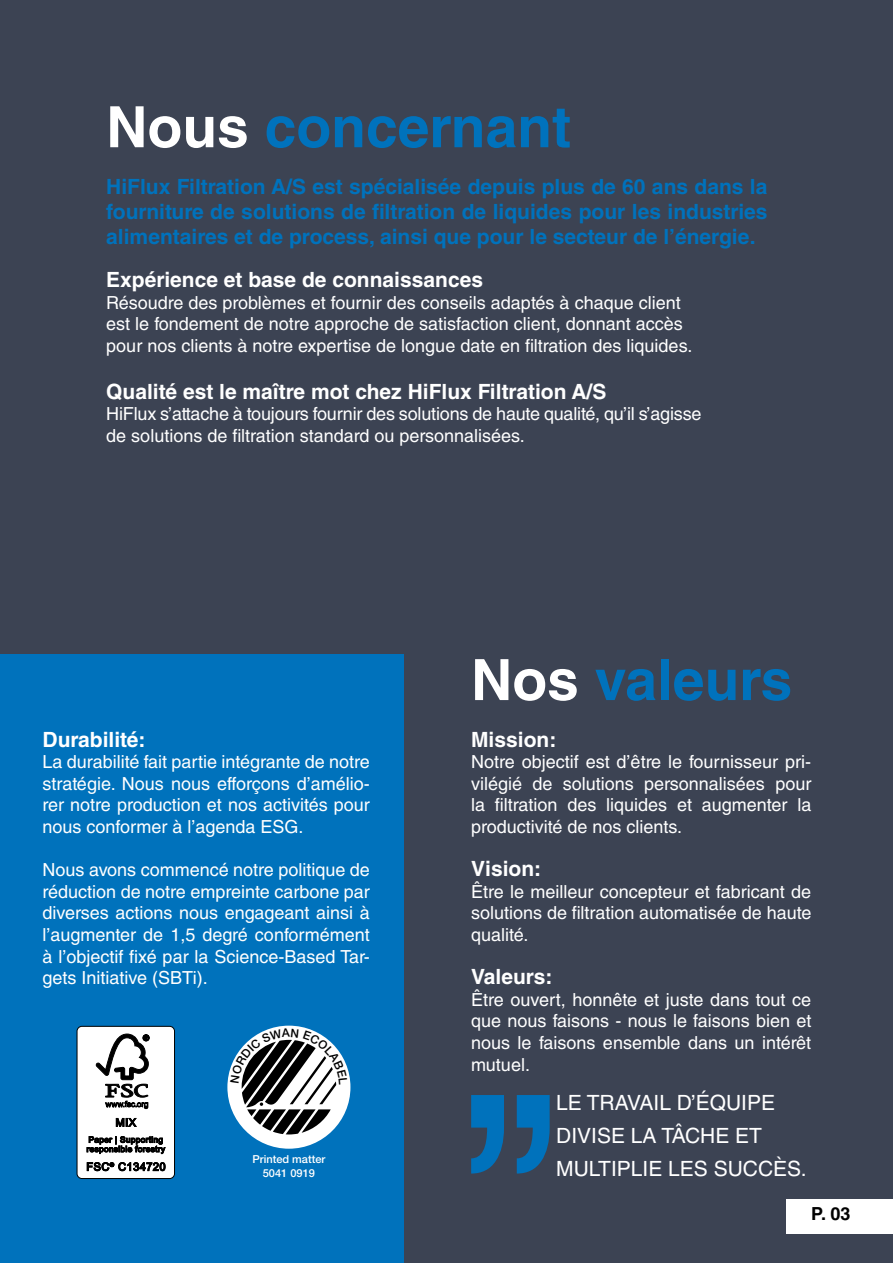
<style>
.page{position:relative;width:893px;height:1263px;background:#3c4353}
.page>*{position:absolute;margin:0;border:0;box-sizing:border-box;transform-origin:0 0}
.t1{font:700 57px "Helvetica LT Std";color:#0072bc}
.t2{font:700 21px/25.2px "Helvetica LT Std";color:#0072bc;text-align:justify}
.t3{font:700 21px "Helvetica LT Std";color:#fff}
.t4{font:21px/33px "Helvetica LT Std";color:#fff}
.t5{font:18px/21.6px "Helvetica LT Std";color:#fff;text-align:justify}
.t6{font:700 18px "Helvetica LT Std";color:#000}
.t7{font:500 11.1px/13.2px "Helvetica Neue LT Std";color:#fff;text-align:center}
.s1{color:#fff}
</style>
<div class="page">
<div style="left:0;top:655px;width:404px;height:608px;background:#0072bc"></div>
<div style="left:787px;top:1199px;width:106px;height:34px;background:#fff"></div>
<svg style="left:471px;top:1095px;width:79px;height:78px"></svg>
<div style="left:227px;top:1026px;width:123px;height:123px;background:#fff;border-radius:50%"></div>
<div style="left:77px;top:1026px;width:98px;height:152px;background:#fff;border-radius:5px"></div>
<div style="left:77px;top:1026px;width:98px;height:153px;border:1px solid #000;border-radius:5px"></div>
<svg style="left:96px;top:1034px;width:53px;height:75px"></svg>
<svg style="left:116px;top:1117px;width:21px;height:10px"></svg>
<svg style="left:87px;top:1136px;width:78px;height:18px"></svg>
<svg style="left:87px;top:1162px;width:78px;height:9px"></svg>
<svg style="left:230px;top:1028px;width:118px;height:106px"></svg>
<h1 class="t1" style="left:106px;top:92px;width:466px"><span class="s1">Nous</span> concernant</h1>
<p class="t2" style="left:106px;top:173px;width:663px">HiFlux Filtration A/S est spécialisée depuis plus de 60 ans dans la fourniture de solutions de filtration de liquides pour les industries alimentaires et de process, ainsi que pour le secteur de l’énergie.</p>
<p class="t3" style="left:106px;top:267px;width:378px">Expérience et base de connaissances</p>
<p class="t5" style="left:106px;top:292px;width:588px;text-align:left">Résoudre des problèmes et fournir des conseils adaptés à chaque client est le fondement de notre approche de satisfaction client, donnant accès pour nos clients à notre expertise de longue date en filtration des liquides.</p>
<p class="t3" style="left:106px;top:379px;width:502px">Qualité est le maître mot chez HiFlux Filtration A/S</p>
<p class="t5" style="left:106px;top:403px;width:597px">HiFlux s’attache à toujours fournir des solutions de haute qualité, qu’il s’agisse de solutions de filtration standard ou personnalisées.</p>
<p class="t3" style="left:43px;top:726px;width:105px">Durabilité:</p>
<p class="t5" style="left:43px;top:751px;width:329px">La durabilité fait partie intégrante de notre stratégie. Nous nous efforçons d’amélio&shy;rer notre production et nos activités pour nous conformer à l’agenda ESG.</p>
<p class="t5" style="left:43px;top:859px;width:329px">Nous avons commencé notre politique de réduction de notre empreinte carbone par diverses actions nous engageant ainsi à l’augmenter de 1,5 degré conformément à l’objectif fixé par la Science-Based Tar&shy;gets Initiative (SBTi).</p>
<p class="t7" style="left:252px;top:1153px;width:74px">Printed matter<br>5041 0919</p>
<h1 class="t1" style="left:471px;top:645px;width:323px"><span class="s1">Nos</span> valeurs</h1>
<p class="t3" style="left:471px;top:726px;width:87px">Mission:</p>
<p class="t5" style="left:471px;top:751px;width:342px">Notre objectif est d’être le fournisseur pri&shy;vilégié de solutions personnalisées pour la filtration des liquides et augmenter la productivité de nos clients.</p>
<p class="t3" style="left:471px;top:856px;width:72px">Vision:</p>
<p class="t5" style="left:471px;top:880px;width:342px">Être le meilleur concepteur et fabricant de solutions de filtration automatisée de haute qualité.</p>
<p class="t3" style="left:471px;top:964px;width:83px">Valeurs:</p>
<p class="t5" style="left:471px;top:988px;width:342px">Être ouvert, honnête et juste dans tout ce que nous faisons - nous le faisons bien et nous le faisons ensemble dans un intérêt mutuel.</p>
<p class="t4" style="left:556px;top:1086px;width:252px">LE TRAVAIL D’ÉQUIPE<br>DIVISE LA TÂCHE ET<br>MULTIPLIE LES SUCCÈS.</p>
<p class="t6" style="left:811px;top:1203px;width:41px">P. 03</p>
</div>
